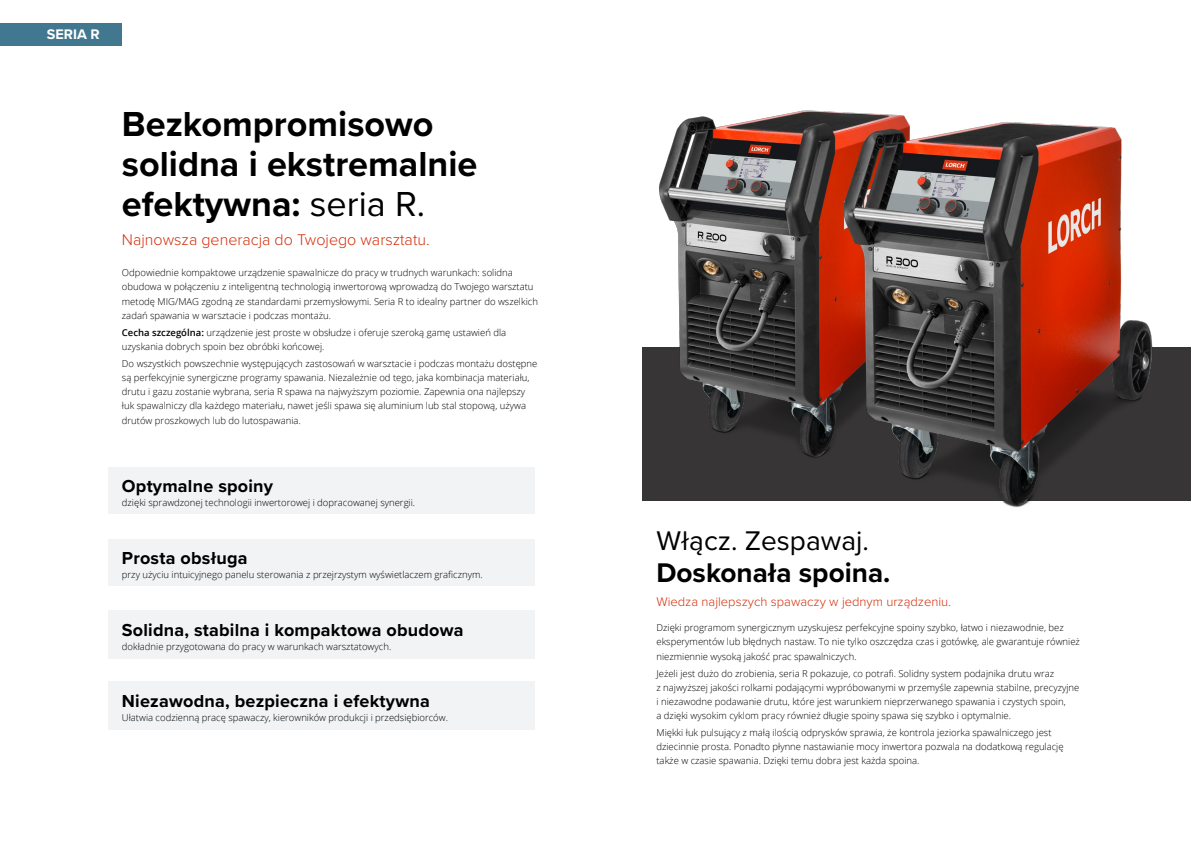
<style>
.page{position:relative;width:1191px;height:842px;background:#fff}
.page>*{position:absolute;margin:0;border:0;box-sizing:border-box;transform-origin:0 0}
.t1{font:700 36px/40px "Proxima Nova";color:#000}
.t2{font:700 28px "Proxima Nova";color:#000}
.t3{font:28px "Proxima Nova";color:#000}
.t4{font:700 18px "Proxima Nova";letter-spacing:.01em;color:#000}
.t5{font:300 16px "Proxima Nova";color:#d42f0b}
.t6{font:700 14.4px "Proxima Nova";color:#fff}
.t7{font:300 13px "Proxima Nova";color:#d42f0b}
.t8{font:300 9.5px/14.2px "Open Sans";color:#000}
.s1{font-weight:400}
.s2{font-weight:600}
</style>
<div class="page">
<div style="left:642px;top:347px;width:549px;height:153px;background:#373536"></div>
<img style="left:642px;top:110px;width:537px;height:398px">
<div style="left:0;top:23px;width:122px;height:22px;background:#427790"></div>
<div style="left:108px;top:539px;width:426px;height:47px;background:#f2f3f4"></div>
<div style="left:108px;top:467px;width:426px;height:47px;background:#f2f3f4"></div>
<div style="left:108px;top:611px;width:426px;height:48px;background:#f2f3f4"></div>
<div style="left:108px;top:681px;width:426px;height:48px;background:#f2f3f4"></div>
<h3 class="t6" style="left:47px;top:23px;width:55px">SERIA R</h3>
<h1 class="t1" style="left:122px;top:104px;width:357px">Bezkompromisowo solidna i ekstremalnie efektywna: <span class="s1">seria R.</span></h1>
<h3 class="t5" style="left:122px;top:228px;width:309px">Najnowsza generacja do Twojego warsztatu.</h3>
<p class="t8" style="left:122px;top:265px;width:417px">Odpowiednie kompaktowe urządzenie spawalnicze do pracy w trudnych warunkach: solidna obudowa w połączeniu z inteligentną technologią inwertorową wprowadzą do Twojego warsztatu metodę MIG/MAG zgodną ze standardami przemysłowymi. Seria R to idealny partner do wszelkich zadań spawania w warsztacie i podczas montażu.</p>
<p class="t8" style="left:122px;top:325px;width:386px"><span class="s2">Cecha szczególna:</span> urządzenie jest proste w obsłudze i oferuje szeroką gamę ustawień dla uzyskania dobrych spoin bez obróbki końcowej.</p>
<p class="t8" style="left:122px;top:356px;width:417px">Do wszystkich powszechnie występujących zastosowań w warsztacie i podczas montażu dostępne są perfekcyjnie synergiczne programy spawania. Niezależnie od tego, jaka kombinacja materiału, drutu i gazu zostanie wybrana, seria R spawa na najwyższym poziomie. Zapewnia ona najlepszy łuk spawalniczy dla każdego materiału, nawet jeśli spawa się aluminium lub stal stopową, używa drutów proszkowych lub do lutospawania.</p>
<h3 class="t4" style="left:122px;top:473px;width:153px">Optymalne spoiny</h3>
<p class="t8" style="left:122px;top:495px;width:295px">dzięki sprawdzonej technologii inwertorowej i dopracowanej synergii.</p>
<h3 class="t4" style="left:122px;top:545px;width:127px">Prosta obsługa</h3>
<p class="t8" style="left:122px;top:567px;width:362px">przy użyciu intuicyjnego panelu sterowania z przejrzystym wyświetlaczem graficznym.</p>
<h3 class="t4" style="left:122px;top:617px;width:343px">Solidna, stabilna i kompaktowa obudowa</h3>
<p class="t8" style="left:122px;top:639px;width:271px">dokładnie przygotowana do pracy w warunkach warsztatowych.</p>
<h3 class="t4" style="left:122px;top:687px;width:309px">Niezawodna, bezpieczna i efektywna</h3>
<p class="t8" style="left:122px;top:710px;width:327px">Ułatwia codzienną pracę spawaczy, kierowników produkcji i przedsiębiorców.</p>
<h2 class="t3" style="left:656px;top:520px;width:214px">Włącz. Zespawaj.</h2>
<h2 class="t2" style="left:656px;top:552px;width:235px">Doskonała spoina.</h2>
<h3 class="t7" style="left:656px;top:592px;width:296px">Wiedza najlepszych spawaczy w jednym urządzeniu.</h3>
<p class="t8" style="left:656px;top:620px;width:425px">Dzięki programom synergicznym uzyskujesz perfekcyjne spoiny szybko, łatwo i niezawodnie, bez eksperymentów lub błędnych nastaw. To nie tylko oszczędza czas i gotówkę, ale gwarantuje również niezmiennie wysoką jakość prac spawalniczych.</p>
<p class="t8" style="left:656px;top:666px;width:424px">Jeżeli jest dużo do zrobienia, seria R pokazuje, co potrafi. Solidny system podajnika drutu wraz<br>z najwyższej jakości rolkami podającymi wypróbowanymi w przemyśle zapewnia stabilne, precyzyjne i niezawodne podawanie drutu, które jest warunkiem nieprzerwanego spawania i czystych spoin,<br>a dzięki wysokim cyklom pracy również długie spoiny spawa się szybko i optymalnie.</p>
<p class="t8" style="left:656px;top:725px;width:409px">Miękki łuk pulsujący z małą ilością odprysków sprawia, że kontrola jeziorka spawalniczego jest dziecinnie prosta. Ponadto płynne nastawianie mocy inwertora pozwala na dodatkową regulację także w czasie spawania. Dzięki temu dobra jest każda spoina.</p>
</div>
